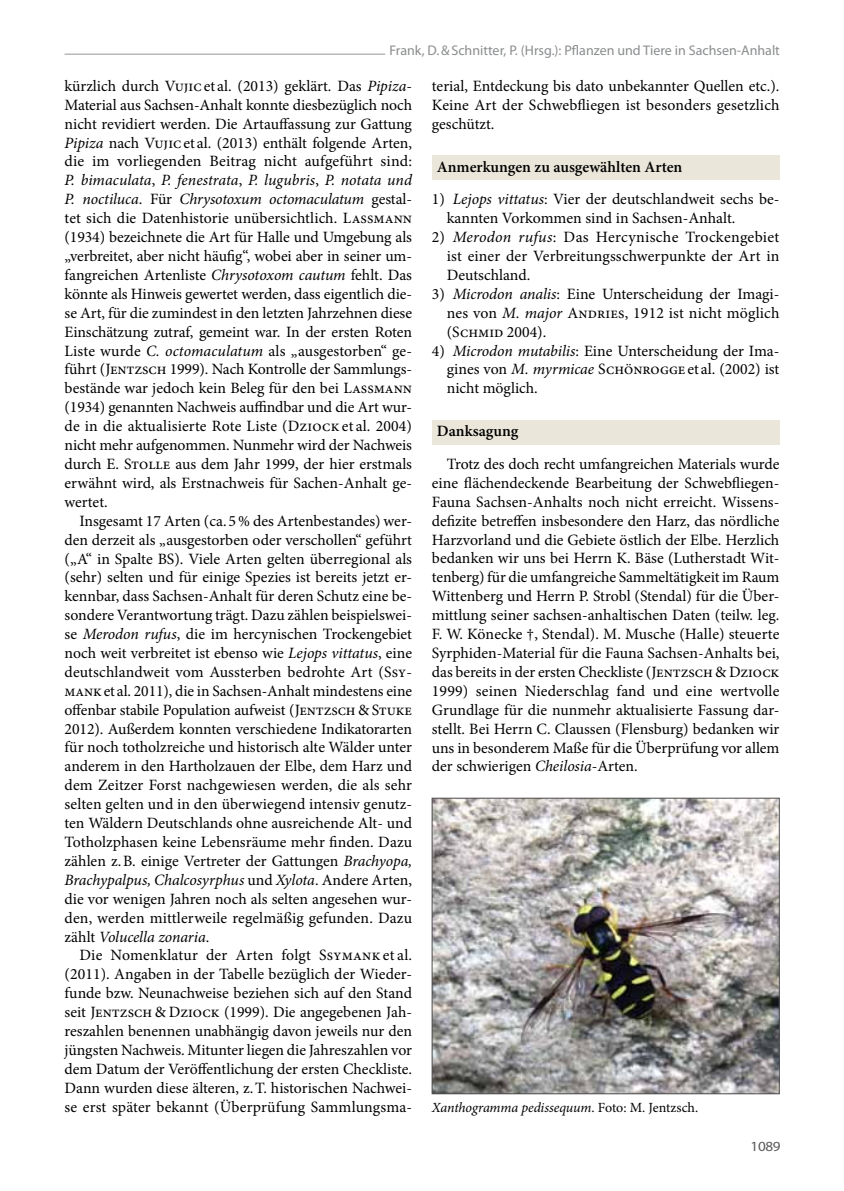
<style>
.page{position:relative;width:844px;height:1191px;background:#fff}
.page>*{position:absolute;margin:0;border:0;box-sizing:border-box;transform-origin:0 0}
.t1{font:15.75px/18.9px "Minion Pro";color:#000;text-align:justify}
.t2{font:italic 15.75px "Minion Pro";letter-spacing:-.005em;color:#000}
.t3{font:600 15.75px "Minion Pro";color:#000}
.t4{font:14px "Myriad Pro";color:#8a8c8e}
.t5{font:italic 14px "Minion Pro";letter-spacing:-.01em;color:#000}
.t6{font:14px "Myriad Pro";color:#58595b;scale:1.08 1}
.s1{font-style:italic}
.s2{font-style:normal}
</style>
<div class="page">
<hr style="left:64px;top:54px;width:321px;height:1px;background:#939598">
<div style="left:432px;top:155px;width:347px;height:25px;background:#ebe6da"></div>
<div style="left:432px;top:420px;width:347px;height:25px;background:#ebe6da"></div>
<img style="left:434px;top:800px;width:343px;height:292px">
<div style="left:432px;top:798px;width:347px;height:296px;border:1px solid #4d4d4f"></div>
<p class="t4" style="left:389px;top:41px;width:392px">Frank, D.&amp;Schnitter, P. (Hrsg.): Pflanzen und Tiere in Sachsen-Anhalt</p>
<p class="t1" style="left:64px;top:76px;width:349px">kürzlich durch Vujicet al. (2013) geklärt. Das <span class="s1">Pipiza</span>-</p>
<p class="t1" style="left:64px;top:95px;width:349px">Material aus Sachsen-Anhalt konnte diesbezüglich noch</p>
<p class="t1" style="left:64px;top:114px;width:349px">nicht revidiert werden. Die Artauffassung zur Gattung</p>
<p class="t1" style="left:64px;top:133px;width:349px"><span class="s1">Pipiza</span> nach Vujicet al. (2013) enthält folgende Arten,</p>
<p class="t1" style="left:64px;top:152px;width:349px">die im vorliegenden Beitrag nicht aufgeführt sind:</p>
<p class="t2" style="left:64px;top:170px;width:349px">P. bimaculata<span class="s2">,</span> P. fenestrata<span class="s2">,</span> P. lugubris<span class="s2">,</span> P. notata und</p>
<p class="t2" style="left:65px;top:188px;width:349px">P. noctiluca<span class="s2">. Für</span> Chrysotoxum octomaculatum <span class="s2">gestal-</span></p>
<p class="t1" style="left:65px;top:209px;width:349px">tet sich die Datenhistorie unübersichtlich. Lassmann</p>
<p class="t1" style="left:65px;top:228px;width:349px">(1934) bezeichnete die Art für Halle und Umgebung als</p>
<p class="t1" style="left:65px;top:246px;width:349px">„verbreitet, aber nicht häufig“, wobei aber in seiner um-</p>
<p class="t1" style="left:65px;top:265px;width:349px">fangreichen Artenliste <span class="s1">Chrysotoxom cautum</span> fehlt. Das</p>
<p class="t1" style="left:65px;top:284px;width:349px">könnte als Hinweis gewertet werden, dass eigentlich die-</p>
<p class="t1" style="left:65px;top:303px;width:349px">se Art, für die zumindest in den letzten Jahrzehnen diese</p>
<p class="t1" style="left:65px;top:322px;width:349px">Einschätzung zutraf, gemeint war. In der ersten Roten</p>
<p class="t1" style="left:65px;top:341px;width:349px">Liste wurde <span class="s1">C. octomaculatum</span> als „ausgestorben“ ge-</p>
<p class="t1" style="left:65px;top:360px;width:349px">führt (Jentzsch 1999). Nach Kontrolle der Sammlungs-</p>
<p class="t1" style="left:65px;top:379px;width:349px">bestände war jedoch kein Beleg für den bei Lassmann</p>
<p class="t1" style="left:65px;top:398px;width:349px">(1934) genannten Nachweis auffindbar und die Art wur-</p>
<p class="t1" style="left:65px;top:417px;width:349px">de in die aktualisierte Rote Liste (Dziock et al. 2004)</p>
<p class="t1" style="left:65px;top:435px;width:349px">nicht mehr aufgenommen. Nunmehr wird der Nachweis</p>
<p class="t1" style="left:65px;top:454px;width:349px">durch E. Stolle aus dem Jahr 1999, der hier erstmals</p>
<p class="t1" style="left:65px;top:473px;width:349px">erwähnt wird, als Erstnachweis für Sachen-Anhalt ge-</p>
<p class="t1" style="left:65px;top:492px;width:45px">wertet.</p>
<p class="t1" style="left:79px;top:511px;width:334px">Insgesamt 17 Arten (ca. 5% des Artenbestandes) wer-</p>
<p class="t1" style="left:65px;top:530px;width:349px">den derzeit als „ausgestorben oder verschollen“ geführt</p>
<p class="t1" style="left:65px;top:549px;width:349px">(„A“ in Spalte BS). Viele Arten gelten überregional als</p>
<p class="t1" style="left:65px;top:568px;width:349px">(sehr) selten und für einige Spezies ist bereits jetzt er-</p>
<p class="t1" style="left:65px;top:587px;width:349px">kennbar, dass Sachsen-Anhalt für deren Schutz eine be-</p>
<p class="t1" style="left:65px;top:606px;width:349px">sondere Verantwortung trägt. Dazu zählen beispielswei-</p>
<p class="t1" style="left:65px;top:624px;width:349px">se <span class="s1">Merodon rufus</span>, die im hercynischen Trockengebiet</p>
<p class="t1" style="left:65px;top:643px;width:349px">noch weit verbreitet ist ebenso wie <span class="s1">Lejops vittatus</span>, eine</p>
<p class="t1" style="left:65px;top:662px;width:349px">deutschlandweit vom Aussterben bedrohte Art (Ssy-</p>
<p class="t1" style="left:64px;top:681px;width:349px">manket al. 2011), die in Sachsen-Anhalt mindestens eine</p>
<p class="t1" style="left:64px;top:700px;width:349px">offenbar stabile Population aufweist (Jentzsch &amp; Stuke</p>
<p class="t1" style="left:65px;top:719px;width:349px">2012). Außerdem konnten verschiedene Indikatorarten</p>
<p class="t1" style="left:65px;top:738px;width:349px">für noch totholzreiche und historisch alte Wälder unter</p>
<p class="t1" style="left:65px;top:757px;width:349px">anderem in den Hartholzauen der Elbe, dem Harz und</p>
<p class="t1" style="left:65px;top:776px;width:349px">dem Zeitzer Forst nachgewiesen werden, die als sehr</p>
<p class="t1" style="left:65px;top:794px;width:349px">selten gelten und in den überwiegend intensiv genutz-</p>
<p class="t1" style="left:65px;top:813px;width:349px">ten Wäldern Deutschlands ohne ausreichende Alt- und</p>
<p class="t1" style="left:65px;top:832px;width:349px">Totholzphasen keine Lebensräume mehr finden. Dazu</p>
<p class="t1" style="left:65px;top:851px;width:349px">zählen z.B. einige Vertreter der Gattungen <span class="s1">Brachyopa,</span></p>
<p class="t2" style="left:65px;top:869px;width:349px">Brachypalpus, Chalcosyrphus <span class="s2">und</span> Xylota<span class="s2">. Andere Arten,</span></p>
<p class="t1" style="left:65px;top:889px;width:349px">die vor wenigen Jahren noch als selten angesehen wur-</p>
<p class="t1" style="left:65px;top:908px;width:349px">den, werden mittlerweile regelmäßig gefunden. Dazu</p>
<p class="t2" style="left:65px;top:925px;width:146px"><span class="s2">zählt</span> Volucella zonaria<span class="s2">.</span></p>
<p class="t1" style="left:79px;top:946px;width:334px">Die Nomenklatur der Arten folgt Ssymank et al.</p>
<p class="t1" style="left:65px;top:965px;width:349px">(2011). Angaben in der Tabelle bezüglich der Wieder-</p>
<p class="t1" style="left:65px;top:983px;width:349px">funde bzw. Neunachweise beziehen sich auf den Stand</p>
<p class="t1" style="left:65px;top:1002px;width:349px">seit Jentzsch &amp; Dziock (1999). Die angegebenen Jah-</p>
<p class="t1" style="left:65px;top:1021px;width:349px">reszahlen benennen unabhängig davon jeweils nur den</p>
<p class="t1" style="left:65px;top:1040px;width:349px">jüngsten Nachweis. Mitunter liegen die Jahreszahlen vor</p>
<p class="t1" style="left:65px;top:1059px;width:349px">dem Datum der Veröffentlichung der ersten Checkliste.</p>
<p class="t1" style="left:65px;top:1078px;width:349px">Dann wurden diese älteren, z.T. historischen Nachwei-</p>
<p class="t1" style="left:65px;top:1097px;width:349px">se erst später bekannt (Überprüfung Sammlungsma-</p>
<p class="t1" style="left:432px;top:77px;width:349px">terial, Entdeckung bis dato unbekannter Quellen etc.).<br>Keine Art der Schwebfliegen ist besonders gesetzlich geschützt.</p>
<p class="t3" style="left:437px;top:156px;width:247px">Anmerkungen zu ausgewählten Arten</p>
<p class="t1" style="left:446px;top:190px;width:334px;text-indent:-15px">1) <span class="s1">Lejops vittatus</span>: Vier der deutschlandweit sechs be&shy;kannten Vorkommen sind in Sachsen-Anhalt.</p>
<p class="t1" style="left:446px;top:228px;width:334px;text-indent:-15px">2) <span class="s1">Merodon rufus</span>: Das Hercynische Trockengebiet ist einer der Verbreitungsschwerpunkte der Art in Deutschland.</p>
<p class="t1" style="left:446px;top:284px;width:334px;text-indent:-15px">3) <span class="s1">Microdon analis</span>: Eine Unterscheidung der Imagi&shy;nes von <span class="s1">M. major</span> Andries, 1912 ist nicht möglich (Schmid 2004).</p>
<p class="t1" style="left:446px;top:341px;width:334px;text-indent:-15px">4) <span class="s1">Microdon mutabilis</span>: Eine Unterscheidung der Ima&shy;gines von <span class="s1">M. myrmicae</span> Schönrogge et al. (2002) ist nicht möglich.</p>
<p class="t3" style="left:437px;top:420px;width:83px">Danksagung</p>
<p class="t1" style="left:432px;top:454px;width:349px;text-indent:15px">Trotz des doch recht umfangreichen Materials wurde eine flächendeckende Bearbeitung der Schwebfliegen-Fauna Sachsen-Anhalts noch nicht erreicht. Wissens&shy;defizite betreffen insbesondere den Harz, das nördliche Harzvorland und die Gebiete östlich der Elbe. Herzlich bedanken wir uns bei Herrn K. Bäse (Lutherstadt Wit&shy;tenberg) für die umfangreiche Sammeltätigkeit im Raum Wittenberg und Herrn P. Strobl (Stendal) für die Über&shy;mittlung seiner sachsen-anhaltischen Daten (teilw. leg.<br>F. W. Könecke †, Stendal). M. Musche (Halle) steuerte Syrphiden-Material für die Fauna Sachsen-Anhalts bei, das bereits in der ersten Checkliste (Jentzsch &amp; Dziock 1999) seinen Niederschlag fand und eine wertvolle Grundlage für die nunmehr aktualisierte Fassung dar&shy;stellt. Bei Herrn C. Claussen (Flensburg) bedanken wir uns in besonderem Maße für die Überprüfung vor allem der schwierigen <span class="s1">Cheilosia</span>-Arten.</p>
<p class="t5" style="left:432px;top:1097px;width:268px">Xanthogramma pedissequum<span class="s2">. Foto: M. Jentzsch.</span></p>
<p class="t6" style="left:750px;top:1138px;width:29px">1089</p>
</div>
